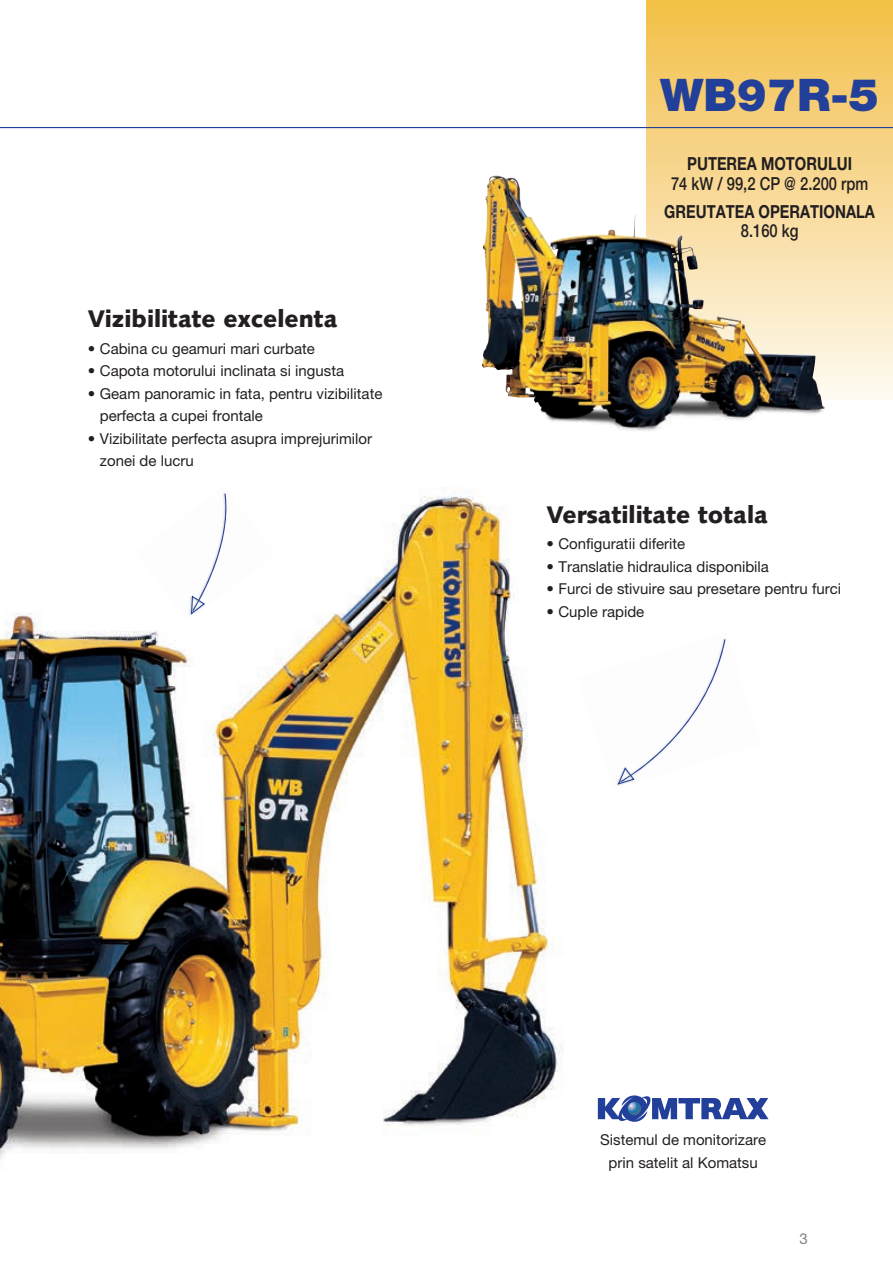
<style>
.page{position:relative;width:893px;height:1263px;background:#fff}
.page>*{position:absolute;margin:0;border:0;box-sizing:border-box;transform-origin:0 0}
.t1{font:900 45px "Helvetica Neue LT Pro";color:#223f99}
.t2{font:900 24px "Syntax LTCE";color:#231f20}
.t3{font:700 18px "Helvetica Neue LT Pro";color:#231f20;scale:.82 1}
.t4{font:500 18px "Helvetica Neue LT Pro";color:#231f20;scale:.82 1}
.t5{font:15px/22.5px "Helvetica Neue LT Pro";color:#231f20}
.t6{font:15px "Helvetica Neue LT Pro";color:#808285}
</style>
<div class="page">
<div style="left:646px;top:0;width:247px;height:400px;background:linear-gradient(to bottom,#f2be47,#fef9f0)"></div>
<hr style="left:0;top:127px;width:893px;height:1px;background:#223f99">
<img style="left:0;top:487px;width:563px;height:672px">
<img style="left:136px;top:487px;width:139px;height:134px">
<svg style="left:191px;top:493px;width:42px;height:122px"></svg>
<svg style="left:618px;top:639px;width:107px;height:146px"></svg>
<svg style="left:598px;top:1095px;width:170px;height:27px"></svg>
<img style="left:482px;top:176px;width:343px;height:255px">
<h2 class="t2" style="left:88px;top:304px;width:251px">Vizibilitate excelenta</h2>
<p class="t5" style="left:88px;top:337px;width:229px">• Cabina cu geamuri mari curbate</p>
<p class="t5" style="left:88px;top:359px;width:258px">• Capota motorului inclinata si ingusta</p>
<p class="t5" style="left:100px;top:382px;width:284px;text-indent:-12px">• Geam panoramic in fata, pentru vizibilitate perfecta a cupei frontale</p>
<p class="t5" style="left:100px;top:427px;width:274px;text-indent:-12px">• Vizibilitate perfecta asupra imprejurimilor zonei de lucru</p>
<h1 class="t1" style="left:660px;top:68px;width:220px">WB97R-5</h1>
<p class="t3" style="left:687px;top:152px;width:202px">PUTEREA MOTORULUI</p>
<p class="t4" style="left:671px;top:172px;width:242px">74 kW / 99,2 CP @ 2.200 rpm</p>
<p class="t3" style="left:664px;top:200px;width:258px">GREUTATEA OPERATIONALA</p>
<p class="t4" style="left:741px;top:220px;width:72px">8.160 kg</p>
<h2 class="t2" style="left:546px;top:500px;width:223px">Versatilitate totala</h2>
<p class="t5" style="left:546px;top:532px;width:140px">• Configuratii diferite</p>
<p class="t5" style="left:546px;top:555px;width:224px">• Translatie hidraulica disponibila</p>
<p class="t5" style="left:546px;top:577px;width:296px">• Furci de stivuire sau presetare pentru furci</p>
<p class="t5" style="left:546px;top:600px;width:99px">• Cuple rapide</p>
<p class="t5" style="left:600px;top:1128px;width:168px;text-align:center">Sistemul de monitorizare prin satelit al Komatsu</p>
<p class="t6" style="left:800px;top:1229px;width:10px">3</p>
</div>
